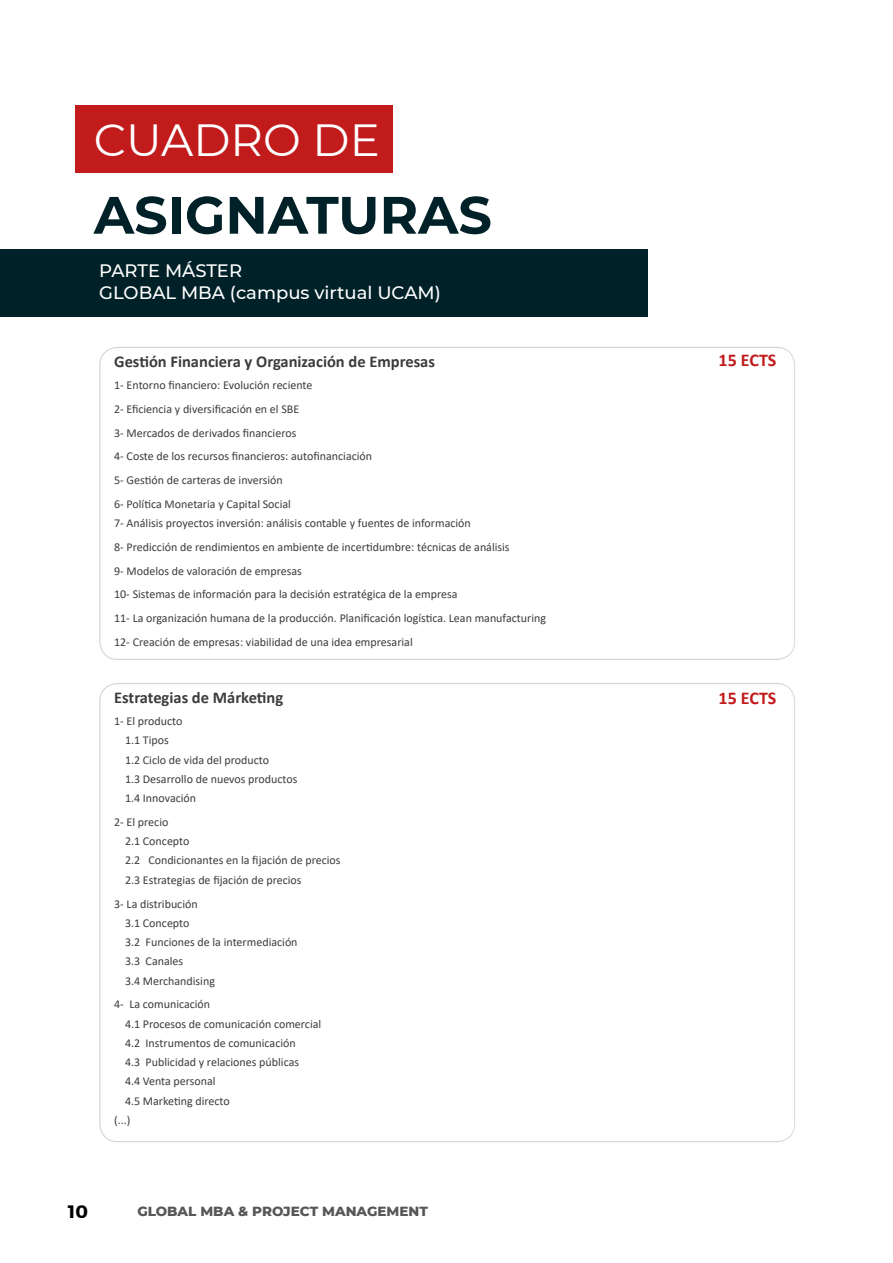
<style>
.page{position:relative;width:893px;height:1263px;background:#fff}
.page>*{position:absolute;margin:0;border:0;box-sizing:border-box;transform-origin:0 0}
.t1{font:700 52.5px "Montserrat";color:#002128}
.t2{font:45px "Montserrat";color:#fff}
.t3{font:500 18px/21.6px "Montserrat";color:#fff}
.t4{font:700 18px "Calibri";color:#c21b1c}
.t5{font:700 18px "Montserrat";color:#000}
.t6{font:700 16.5px "Calibri";color:#3c3c3b}
.t7{font:800 13.5px "Montserrat";color:#575756}
.t8{font:12px/19.2px "Calibri";color:#3c3c3b}
</style>
<div class="page">
<div style="left:0;top:249px;width:648px;height:67px;background:#002128"></div>
<div style="left:76px;top:106px;width:317px;height:67px;background:#c21b1c"></div>
<h2 class="t2" style="left:94px;top:109px;width:288px">CUADRO DE</h2>
<h1 class="t1" style="left:94px;top:177px;width:400px">ASIGNATURAS</h1>
<h3 class="t3" style="left:99px;top:259px;width:343px">PARTE MÁSTER<br>GLOBAL MBA (campus virtual UCAM)</h3>
<h3 class="t6" style="left:114px;top:350px;width:322px">Gestión Financiera y Organización de Empresas</h3>
<p class="t8" style="left:114px;top:373px;width:260px;line-height:23.7px">1- Entorno financiero: Evolución reciente<br>2- Eficiencia y diversificación en el SBE<br>3- Mercados de derivados financieros<br>4- Coste de los recursos financieros: autofinanciación 5- Gestión de carteras de inversión<br>6- Política Monetaria y Capital Social</p>
<p class="t8" style="left:114px;top:511px;width:433px;line-height:23.7px">7- Análisis proyectos inversión: análisis contable y fuentes de información<br>8- Predicción de rendimientos en ambiente de incertidumbre: técnicas de análisis<br>9- Modelos de valoración de empresas<br>10- Sistemas de información para la decisión estratégica de la empresa<br>11- La organización humana de la producción. Planificación logística. Lean manufacturing 12- Creación de empresas: viabilidad de una idea empresarial</p>
<h3 class="t6" style="left:114px;top:686px;width:171px">Estrategias de Márketing</h3>
<p class="t8" style="left:125px;top:711px;width:174px;text-indent:-11px">1- El producto<br>1.1 Tipos<br>1.2 Ciclo de vida del producto<br>1.3 Desarrollo de nuevos productos<br>1.4 Innovación</p>
<p class="t8" style="left:125px;top:812px;width:217px;text-indent:-11px">2- El precio<br>2.1 Concepto<br>2.2 Condicionantes en la fijación de precios<br>2.3 Estrategias de fijación de precios</p>
<p class="t8" style="left:125px;top:893px;width:174px;text-indent:-11px">3- La distribución<br>3.1 Concepto<br>3.2 Funciones de la intermediación<br>3.3 Canales<br>3.4 Merchandising</p>
<p class="t8" style="left:114px;top:994px;width:98px">4- La comunicación</p>
<p class="t8" style="left:125px;top:1013px;width:198px">4.1 Procesos de comunicación comercial</p>
<p class="t8" style="left:125px;top:1033px;width:172px">4.2 Instrumentos de comunicación</p>
<p class="t8" style="left:125px;top:1052px;width:176px">4.3 Publicidad y relaciones públicas</p>
<p class="t8" style="left:125px;top:1071px;width:92px">4.4 Venta personal</p>
<p class="t8" style="left:125px;top:1090px;width:106px">4.5 Marketing directo</p>
<p class="t8" style="left:114px;top:1110px;width:18px">(...)</p>
<h3 class="t5" style="left:68px;top:1200px;width:22px">10</h3>
<p class="t7" style="left:137px;top:1201px;width:292px">GLOBAL MBA &amp; PROJECT MANAGEMENT</p>
<h3 class="t4" style="left:719px;top:347px;width:59px">15 ECTS</h3>
<h3 class="t4" style="left:719px;top:685px;width:59px">15 ECTS</h3>
</div>
